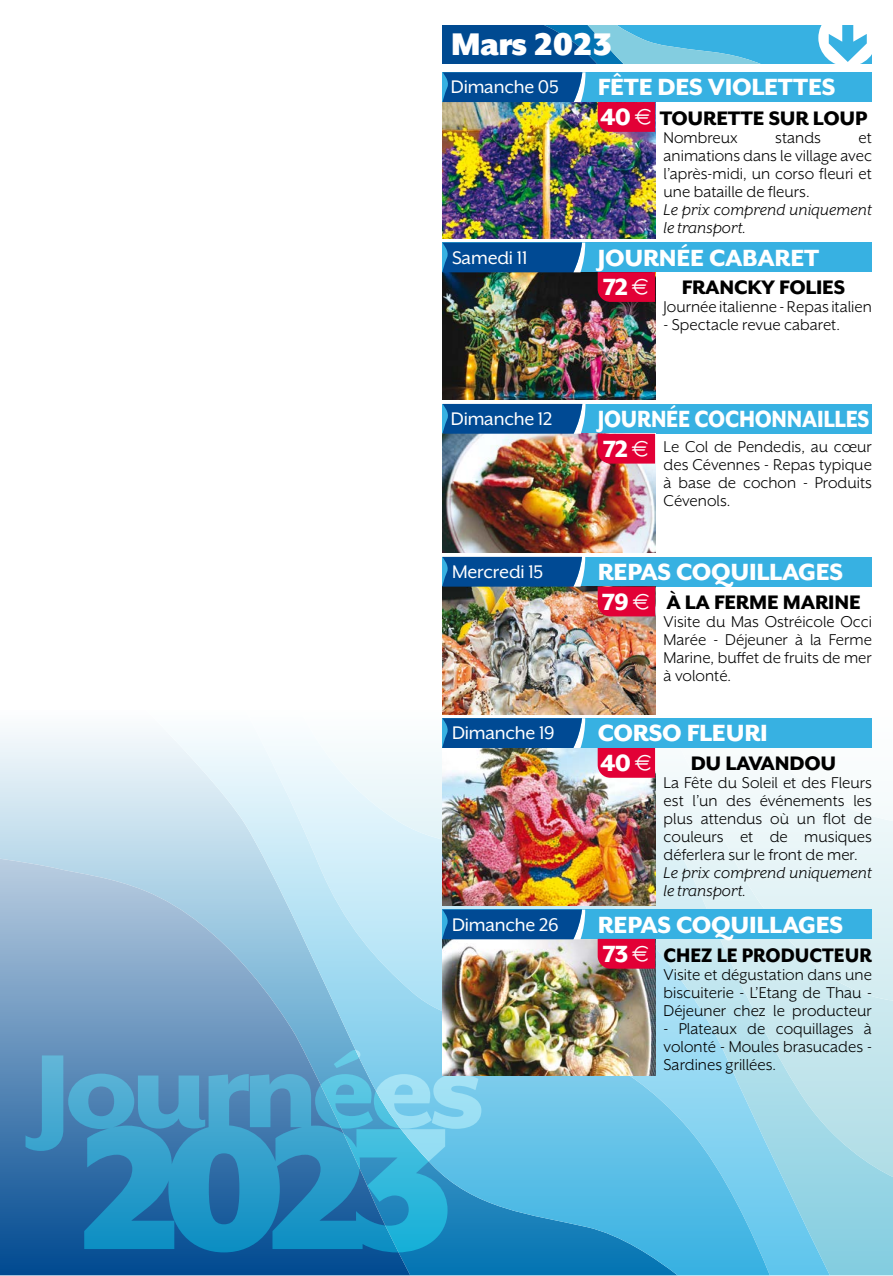
<style>
.page{position:relative;width:893px;height:1276px;background:#fff}
.page>*{position:absolute;margin:0;border:0;box-sizing:border-box;transform-origin:0 0}
.t1{font:900 36px "Mr Eaves XL San OT";letter-spacing:-.025em;color:#fff}
.t2{font:800 27px "Mr Eaves XL San OT";letter-spacing:-.01em;color:#fff}
.t3{font:800 27px "Mr Eaves XL San OT";letter-spacing:-.01em;color:#fff;scale:.87 1}
.t4{font:800 22.5px "Mr Eaves XL San OT";letter-spacing:-.01em;color:#000}
.t5{font:800 22.5px "Mr Eaves XL San OT";letter-spacing:-.01em;color:#000;scale:.93 1}
.t6{font:21px "Mr Eaves XL San OT";letter-spacing:-.01em;color:#fff}
.t7{font:18px/18px "Mr Eaves XL San OT";color:#000;text-align:justify}
.t8{font:italic 18px/18px "Mr Eaves XL San OT";color:#000}
.s1{font-family:"Euro Collection";font-weight:400;font-size:22.5px}
</style>
<div class="page">
<svg style="left:830px;top:821px;width:63px;height:454px;background:#bee3ec"></svg>
<svg style="left:830px;top:800px;width:63px;height:21px"></svg>
<svg style="left:0;top:730px;width:146px;height:128px;background:#d7e9f2"></svg>
<svg style="left:0;top:858px;width:146px;height:417px;background:#769ec4"></svg>
<svg style="left:770px;top:774px;width:60px;height:501px;background:#bbe3ee"></svg>
<svg style="left:146px;top:709px;width:624px;height:566px;background:#9dcfe6"></svg>
<svg style="left:26px;top:1050px;width:455px;height:202px;background:#3e97c5"></svg>
<svg style="left:442px;top:26px;width:430px;height:38px;background:#3d97c7"></svg>
<img style="left:442px;top:102px;width:213px;height:136px">
<svg style="left:598px;top:102px;width:57px;height:30px;background:#df0336"></svg>
<div style="left:442px;top:72px;width:430px;height:30px;background:#37b1e2"></div>
<svg style="left:442px;top:72px;width:143px;height:30px;background:#0a549a"></svg>
<div style="left:442px;top:243px;width:430px;height:29px;background:#37b1e2"></div>
<img style="left:442px;top:272px;width:213px;height:128px">
<svg style="left:598px;top:272px;width:57px;height:30px;background:#dc0035"></svg>
<svg style="left:442px;top:243px;width:143px;height:29px;background:#0a539a"></svg>
<div style="left:442px;top:718px;width:430px;height:30px;background:#37b1e2"></div>
<img style="left:442px;top:748px;width:213px;height:157px">
<div style="left:598px;top:748px;width:57px;height:30px;background:#e20036"></div>
<svg style="left:442px;top:718px;width:143px;height:30px;background:#0a549a"></svg>
<div style="left:442px;top:909px;width:430px;height:30px;background:#37b1e2"></div>
<img style="left:442px;top:939px;width:213px;height:136px">
<div style="left:598px;top:939px;width:57px;height:29px;background:#e20036"></div>
<svg style="left:442px;top:909px;width:143px;height:30px;background:#0b559b"></svg>
<div style="left:442px;top:557px;width:430px;height:29px;background:#37b1e2"></div>
<img style="left:442px;top:586px;width:213px;height:128px">
<div style="left:598px;top:586px;width:57px;height:30px;background:#e20036"></div>
<svg style="left:442px;top:557px;width:143px;height:29px;background:#0a539a"></svg>
<div style="left:442px;top:404px;width:430px;height:30px;background:#37b1e2"></div>
<img style="left:442px;top:434px;width:213px;height:119px">
<div style="left:598px;top:434px;width:57px;height:29px;background:#e20036"></div>
<svg style="left:442px;top:404px;width:143px;height:30px;background:#0c549a"></svg>
<h1 class="t1" style="left:451px;top:24px;width:163px">Mars 2023</h1>
<p class="t6" style="left:451px;top:76px;width:109px">Dimanche 05</p>
<h2 class="t2" style="left:598px;top:72px;width:239px">FÊTE DES VIOLETTES</h2>
<p class="t6" style="left:452px;top:246px;width:77px">Samedi 11</p>
<p class="t6" style="left:451px;top:407px;width:103px">Dimanche 12</p>
<p class="t6" style="left:452px;top:560px;width:93px">Mercredi 15</p>
<p class="t6" style="left:452px;top:721px;width:104px">Dimanche 19</p>
<p class="t6" style="left:452px;top:913px;width:108px">Dimanche 26</p>
<h2 class="t2" style="left:600px;top:101px;width:54px">40 <span class="s1">E</span></h2>
<p class="t4" style="left:660px;top:105px;width:209px">TOURETTE SUR LOUP</p>
<p class="t7" style="left:664px;top:128px;width:76px">Nombreux</p>
<p class="t7" style="left:775px;top:128px;width:47px">stands</p>
<p class="t7" style="left:664px;top:128px;width:210px;text-indent:195px">et animations dans le village avec l’après-midi, un corso fleuri et une bataille de fleurs.</p>
<p class="t8" style="left:664px;top:200px;width:210px">Le prix comprend uniquement le transport.</p>
<h2 class="t2" style="left:598px;top:242px;width:223px">JOURNÉE CABARET</h2>
<p class="t4" style="left:682px;top:275px;width:165px">FRANCKY FOLIES</p>
<p class="t7" style="left:664px;top:298px;width:210px">Journée italienne - Repas italien</p>
<p class="t7" style="left:664px;top:316px;width:178px">- Spectacle revue cabaret.</p>
<h2 class="t2" style="left:603px;top:272px;width:48px">72 <span class="s1">E</span></h2>
<h2 class="t3" style="left:598px;top:403px;width:314px">JOURNÉE COCHONNAILLES</h2>
<p class="t7" style="left:664px;top:438px;width:210px">Le Col de Pendedis, au cœur des Cévennes - Repas typique à base de cochon - Produits Cévenols.</p>
<h2 class="t2" style="left:603px;top:433px;width:48px">72 <span class="s1">E</span></h2>
<h2 class="t2" style="left:598px;top:556px;width:247px">REPAS COQUILLAGES</h2>
<p class="t4" style="left:666px;top:589px;width:196px">À LA FERME MARINE</p>
<p class="t7" style="left:664px;top:612px;width:210px">Visite du Mas Ostréicole Occi Marée - Déjeuner à la Ferme Marine, buffet de fruits de mer à volonté.</p>
<h2 class="t2" style="left:602px;top:586px;width:50px">79 <span class="s1">E</span></h2>
<h2 class="t2" style="left:598px;top:717px;width:172px">CORSO FLEURI</h2>
<p class="t4" style="left:691px;top:750px;width:147px">DU LAVANDOU</p>
<p class="t7" style="left:664px;top:774px;width:210px">La Fête du Soleil et des Fleurs est l’un des événements les plus attendus où un flot de couleurs et de musiques déferlera sur le front de mer.</p>
<p class="t8" style="left:664px;top:864px;width:210px">Le prix comprend uniquement le transport.</p>
<h2 class="t2" style="left:600px;top:747px;width:54px">40 <span class="s1">E</span></h2>
<h2 class="t2" style="left:598px;top:909px;width:247px">REPAS COQUILLAGES</h2>
<p class="t5" style="left:664px;top:942px;width:225px">CHEZ LE PRODUCTEUR</p>
<p class="t7" style="left:664px;top:965px;width:210px">Visite et dégustation dans une biscuiterie - L’Etang de Thau - Déjeuner chez le producteur</p>
<p class="t7" style="left:664px;top:1019px;width:210px">- Plateaux de coquillages à volonté - Moules brasucades - Sardines grillées.</p>
<h2 class="t2" style="left:603px;top:938px;width:48px">73 <span class="s1">E</span></h2>
</div>
